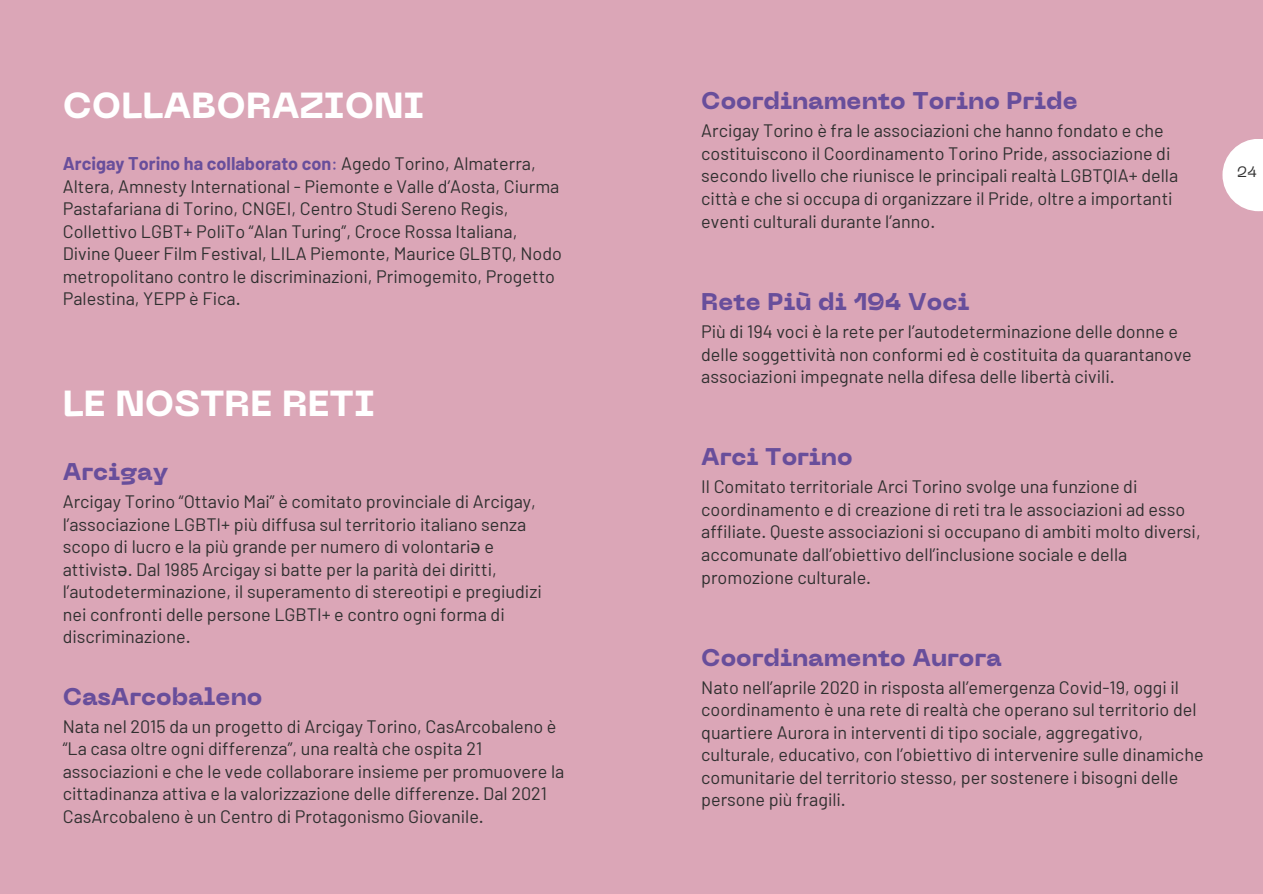
<style>
.page{position:relative;width:1263px;height:894px;background:#fff}
.page>*{position:absolute;margin:0;border:0;box-sizing:border-box;transform-origin:0 0}
.t1{font:800 36px "PP Neue Machina";color:#fff}
.t2{font:800 24px "PP Neue Machina";color:#684e9b}
.t3{font:18px/22.5px "Barlow";color:#303030}
.t4{font:15px "PP Neue Machina";color:#303030}
.s1{font-weight:700;color:#684e9b}
.s2{color:#684e9b}
.s3{font-family:"Noto Sans"}
</style>
<div class="page">
<div style="left:0;top:0;width:1263px;height:893px;background:#dba6b7"></div>
<svg style="left:1222px;top:139px;width:41px;height:72px;fill:#fff"></svg>
<h1 class="t1" style="left:63px;top:92px;width:363px">COLLABORAZIONI</h1>
<p class="t3" style="left:63px;top:152px;width:501px"><span class="s1">Arcigay Torino ha collaborato con</span><span class="s2">:</span> Agedo Torino, Almaterra, Altera, Amnesty International - Piemonte e Valle d’Aosta, Ciurma Pastafariana di Torino, CNGEI, Centro Studi Sereno Regis, Collettivo LGBT+ PoliTo “Alan Turing”, Croce Rossa Italiana, Divine Queer Film Festival, LILA Piemonte, Maurice GLBTQ, Nodo metropolitano contro le discriminazioni, Primogemito, Progetto Palestina, YEPP è Fica.</p>
<h1 class="t1" style="left:63px;top:389px;width:314px">LE NOSTRE RETI</h1>
<h2 class="t2" style="left:63px;top:462px;width:107px">Arcigay</h2>
<p class="t3" style="left:63px;top:489px;width:480px">Arcigay Torino “Ottavio Mai” è comitato provinciale di Arcigay, l’associazione LGBTI+ più diffusa sul territorio italiano senza scopo di lucro e la più grande per numero di volontari<span class="s3">ә</span> e attivist<span class="s3">ә</span>. Dal 1985 Arcigay si batte per la parità dei diritti, l’autodeterminazione, il superamento di stereotipi e pregiudizi nei confronti delle persone LGBTI+ e contro ogni forma di discriminazione.</p>
<h2 class="t2" style="left:63px;top:686px;width:201px">CasArcobaleno</h2>
<p class="t3" style="left:63px;top:713px;width:503px">Nata nel 2015 da un progetto di Arcigay Torino, CasArcobaleno è “La casa oltre ogni differenza”, una realtà che ospita 21 associazioni e che le vede collaborare insieme per promuovere la cittadinanza attiva e la valorizzazione delle differenze. Dal 2021<br>CasArcobaleno è un Centro di Protagonismo Giovanile.</p>
<h2 class="t2" style="left:701px;top:92px;width:378px">Coordinamento Torino Pride</h2>
<p class="t3" style="left:701px;top:119px;width:479px">Arcigay Torino è fra le associazioni che hanno fondato e che costituiscono il Coordinamento Torino Pride, associazione di secondo livello che riunisce le principali realtà LGBTQIA+ della città e che si occupa di organizzare il Pride, oltre a importanti eventi culturali durante l’anno.</p>
<h2 class="t2" style="left:701px;top:292px;width:270px">Rete Più di 194 Voci</h2>
<p class="t3" style="left:701px;top:319px;width:492px">Più di 194 voci è la rete per l’autodeterminazione delle donne e delle soggettività non conformi ed è costituita da quarantanove associazioni impegnate nella difesa delle libertà civili.</p>
<h2 class="t2" style="left:701px;top:447px;width:153px">Arci Torino</h2>
<p class="t3" style="left:701px;top:475px;width:501px">Il Comitato territoriale Arci Torino svolge una funzione di coordinamento e di creazione di reti tra le associazioni ad esso affiliate. Queste associazioni si occupano di ambiti molto diversi, accomunate dall’obiettivo dell’inclusione sociale e della promozione culturale.</p>
<h2 class="t2" style="left:701px;top:648px;width:302px">Coordinamento Aurora</h2>
<p class="t3" style="left:701px;top:675px;width:504px">Nato nell’aprile 2020 in risposta all’emergenza Covid-19, oggi il coordinamento è una rete di realtà che operano sul territorio del quartiere Aurora in interventi di tipo sociale, aggregativo, culturale, educativo, con l’obiettivo di intervenire sulle dinamiche comunitarie del territorio stesso, per sostenere i bisogni delle persone più fragili.</p>
<p class="t4" style="left:1237px;top:166px;width:21px">24</p>
</div>
